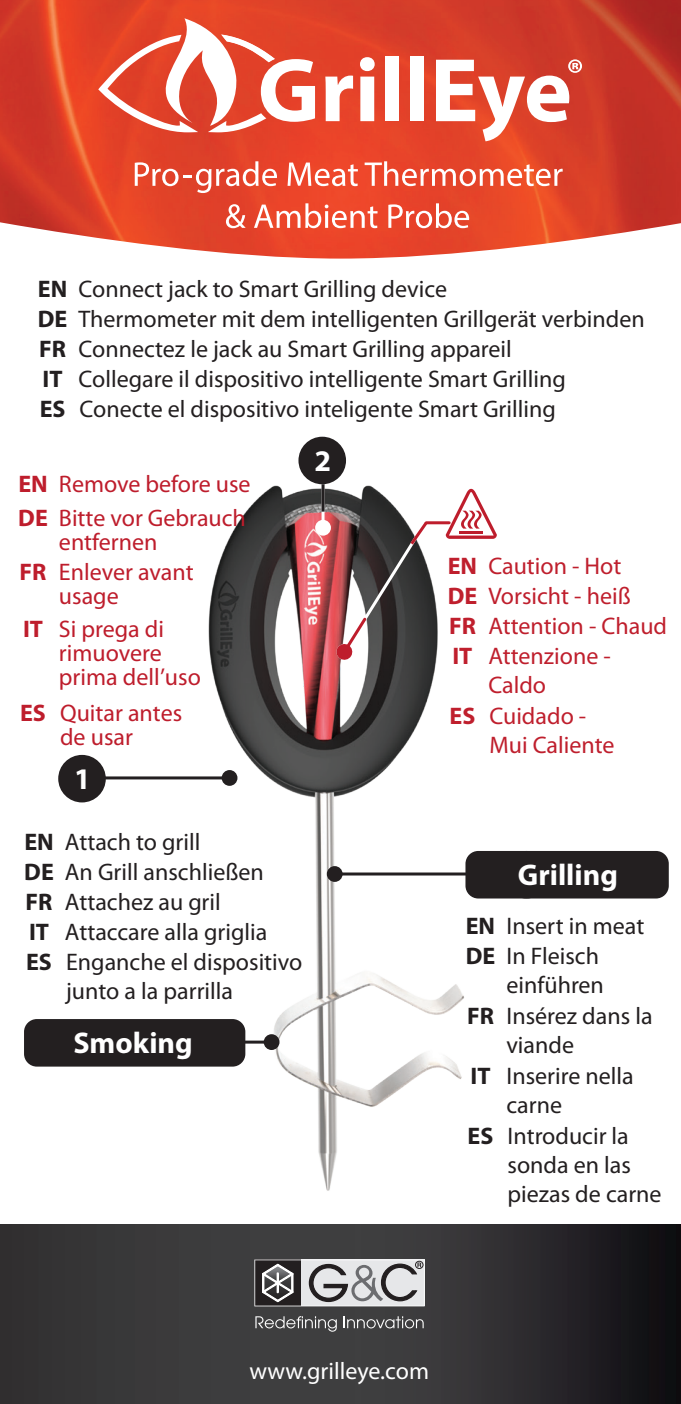
<style>
.page{position:relative;width:681px;height:1404px;background:#fff}
.page>*{position:absolute;margin:0;border:0;box-sizing:border-box;transform-origin:0 0}
.t1{font:700 30px "Myriad Pro";color:#fff}
.t2{font:24px/28.8px "Myriad Pro";color:#231f20}
.t3{font:24px/24px "Myriad Pro";color:#be1d2c}
.t4{font:24px/28.8px "Myriad Pro";color:#bf1f2d}
.t5{font:700 24px "Myriad Pro";color:#231f20}
.t6{font:24px "Myriad Pro";color:#fff}
.t7{font:700 24px "Myriad Pro";color:#bf1f2d}
.t8{font:700 24px "Myriad Pro";color:#be1d2c}
</style>
<div class="page">
<img style="left:0;top:0;width:680px;height:258px">
<img style="left:0;top:1224px;width:680px;height:179px">
<img style="left:176px;top:442px;width:307px;height:749px">
<svg style="left:98px;top:18px;width:217px;height:114px"></svg>
<svg style="left:325px;top:76px;width:28px;height:45px"></svg>
<svg style="left:360px;top:57px;width:14px;height:64px"></svg>
<div style="left:385px;top:56px;width:14px;height:65px;background:#fff"></div>
<div style="left:410px;top:56px;width:14px;height:65px;background:#fff"></div>
<svg style="left:436px;top:59px;width:145px;height:82px"></svg>
<svg style="left:135px;top:161px;width:142px;height:32px"></svg>
<svg style="left:287px;top:162px;width:71px;height:24px"></svg>
<svg style="left:364px;top:161px;width:198px;height:25px"></svg>
<svg style="left:226px;top:204px;width:19px;height:24px"></svg>
<svg style="left:254px;top:203px;width:123px;height:25px"></svg>
<svg style="left:388px;top:203px;width:81px;height:25px"></svg>
<svg style="left:255px;top:1315px;width:81px;height:16px"></svg>
<svg style="left:343px;top:1316px;width:80px;height:12px"></svg>
<svg style="left:254px;top:1259px;width:170px;height:47px"></svg>
<hr style="left:79px;top:1040px;width:193px;height:3px;background:#231f20">
<div style="left:263px;top:1034px;width:16px;height:15px;background:#231f20;border-radius:50%"></div>
<div style="left:24px;top:1018px;width:221px;height:48px;background:#231f20;border-radius:13px"></div>
<hr style="left:334px;top:872px;width:181px;height:3px;background:#231f20">
<div style="left:326px;top:866px;width:16px;height:15px;background:#231f20;border-radius:50%"></div>
<div style="left:465px;top:850px;width:203px;height:48px;background:#231f20;border-radius:13px"></div>
<hr style="left:426px;top:521px;width:23px;height:3px;background:#be1d2c">
<svg style="left:335px;top:518px;width:95px;height:143px"></svg>
<svg style="left:445px;top:489px;width:51px;height:50px"></svg>
<hr style="left:94px;top:776px;width:136px;height:3px;background:#231f20">
<div style="left:221px;top:770px;width:16px;height:15px;background:#231f20;border-radius:50%"></div>
<div style="left:58px;top:754px;width:48px;height:48px;background:#231f20;border-radius:50%"></div>
<hr style="left:321px;top:478px;width:3px;height:50px;background:#fff">
<div style="left:315px;top:520px;width:16px;height:15px;background:#fff;border-radius:50%"></div>
<hr style="left:321px;top:484px;width:3px;height:27px;background:#231f20">
<div style="left:298px;top:436px;width:48px;height:48px;background:#231f20;border-radius:50%"></div>
<p class="t5" style="left:38px;top:273px;width:31px">EN</p>
<p class="t2" style="left:78px;top:274px;width:370px">Connect jack to Smart Grilling device</p>
<p class="t5" style="left:38px;top:303px;width:31px">DE</p>
<p class="t2" style="left:78px;top:304px;width:567px">Thermometer mit dem intelligenten Grillgerät verbinden</p>
<p class="t5" style="left:39px;top:333px;width:28px">FR</p>
<p class="t2" style="left:78px;top:334px;width:434px">Connectez le jack au Smart Grilling appareil</p>
<p class="t5" style="left:43px;top:363px;width:21px">IT</p>
<p class="t2" style="left:78px;top:364px;width:488px">Collegare il dispositivo intelligente Smart Grilling</p>
<p class="t5" style="left:40px;top:393px;width:27px">ES</p>
<p class="t2" style="left:80px;top:394px;width:477px">Conecte el dispositivo inteligente Smart Grilling</p>
<p class="t1" style="left:314px;top:441px;width:18px">2</p>
<p class="t8" style="left:18px;top:468px;width:31px">EN</p>
<p class="t3" style="left:59px;top:472px;width:193px">Remove before use</p>
<p class="t8" style="left:18px;top:501px;width:31px">DE</p>
<p class="t3" style="left:59px;top:505px;width:188px">Bitte vor Gebrauch entfernen</p>
<p class="t8" style="left:20px;top:555px;width:28px">FR</p>
<p class="t3" style="left:59px;top:559px;width:136px">Enlever avant usage</p>
<p class="t8" style="left:23px;top:612px;width:21px">IT</p>
<p class="t3" style="left:59px;top:616px;width:143px">Si prega di rimuovere prima dell’uso</p>
<p class="t8" style="left:20px;top:696px;width:27px">ES</p>
<p class="t3" style="left:60px;top:700px;width:124px">Quitar antes de usar</p>
<p class="t1" style="left:74px;top:759px;width:18px">1</p>
<p class="t5" style="left:24px;top:826px;width:31px">EN</p>
<p class="t2" style="left:65px;top:827px;width:137px">Attach to grill</p>
<p class="t5" style="left:24px;top:856px;width:31px">DE</p>
<p class="t2" style="left:65px;top:857px;width:200px">An Grill anschließen</p>
<p class="t5" style="left:26px;top:886px;width:28px">FR</p>
<p class="t2" style="left:65px;top:887px;width:157px">Attachez au gril</p>
<p class="t5" style="left:29px;top:916px;width:21px">IT</p>
<p class="t2" style="left:65px;top:917px;width:204px">Attaccare alla griglia</p>
<p class="t5" style="left:26px;top:946px;width:27px">ES</p>
<p class="t2" style="left:66px;top:947px;width:238px">Enganche el dispositivo junto a la parrilla</p>
<p class="t1" style="left:73px;top:1023px;width:121px">Smoking</p>
<p class="t7" style="left:447px;top:550px;width:31px">EN</p>
<p class="t4" style="left:488px;top:551px;width:134px">Caution - Hot</p>
<p class="t7" style="left:447px;top:580px;width:31px">DE</p>
<p class="t4" style="left:488px;top:581px;width:144px">Vorsicht - heiß</p>
<p class="t7" style="left:449px;top:610px;width:28px">FR</p>
<p class="t4" style="left:488px;top:611px;width:180px">Attention - Chaud</p>
<p class="t7" style="left:452px;top:640px;width:21px">IT</p>
<p class="t4" style="left:488px;top:641px;width:124px">Attenzione -<br>Caldo</p>
<p class="t7" style="left:449px;top:700px;width:27px">ES</p>
<p class="t4" style="left:489px;top:701px;width:126px">Cuidado -<br>Mui Caliente</p>
<p class="t1" style="left:517px;top:855px;width:102px">Grilling</p>
<p class="t1" style="left:518px;top:855px;width:18px">3</p>
<p class="t5" style="left:465px;top:910px;width:31px">EN</p>
<p class="t2" style="left:506px;top:911px;width:139px">Insert in meat</p>
<p class="t5" style="left:465px;top:940px;width:31px">DE</p>
<p class="t2" style="left:506px;top:941px;width:99px">In Fleisch einführen</p>
<p class="t5" style="left:467px;top:1000px;width:28px">FR</p>
<p class="t2" style="left:506px;top:1001px;width:148px">Insérez dans la viande</p>
<p class="t5" style="left:470px;top:1060px;width:21px">IT</p>
<p class="t2" style="left:506px;top:1061px;width:129px">Inserire nella carne</p>
<p class="t5" style="left:467px;top:1120px;width:27px">ES</p>
<p class="t2" style="left:507px;top:1121px;width:155px">Introducir la sonda en las piezas de carne</p>
<p class="t6" style="left:249px;top:1355px;width:181px">www.grilleye.com</p>
</div>
